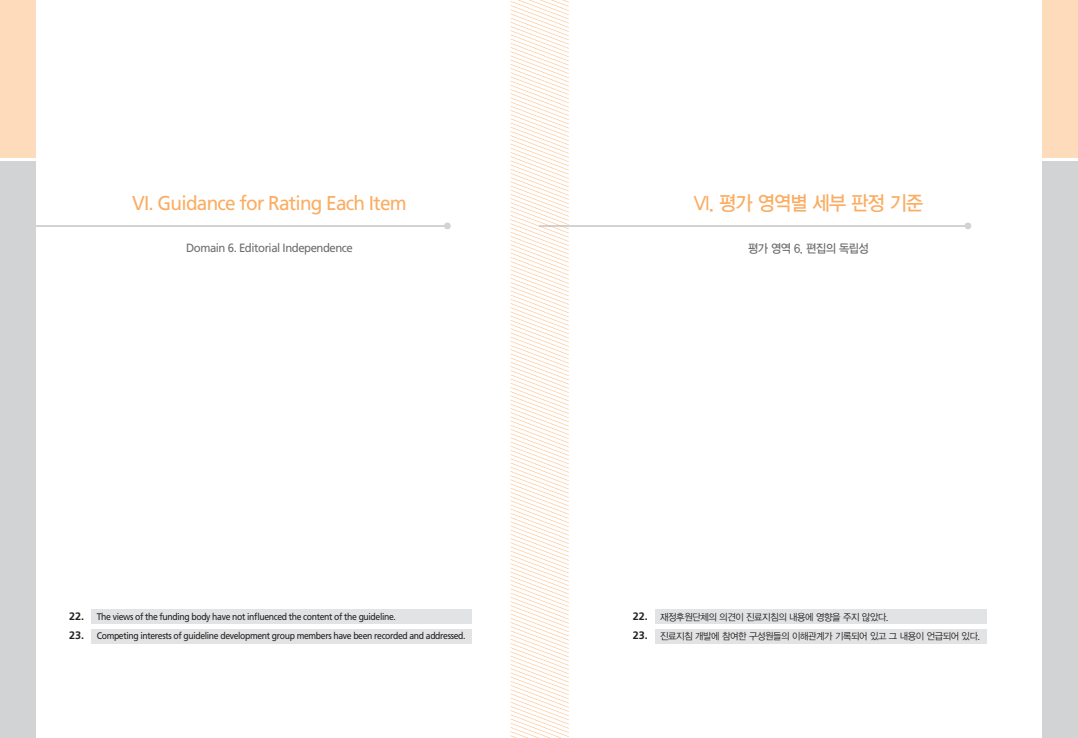
<style>
.page{position:relative;width:1078px;height:738px;background:#fff}
.page>*{position:absolute;margin:0;border:0;box-sizing:border-box;transform-origin:0 0}
.t1{font:20px "Frutiger";letter-spacing:-.04em;color:#faad63;scale:.95 1}
.t2{font:20px "YDVYGO Std 13 KS Cpc EUC H";letter-spacing:-.04em;color:#faad63;scale:.93 1}
.t3{font:12px "Frutiger";letter-spacing:-.04em;color:#6d6e70;scale:.95 1}
.t4{font:12px "YDVYGO Std 13 KS Cpc EUC H";letter-spacing:-.04em;color:#6d6e70;scale:.93 1}
.t5{font:700 10.8px/19.2px "Frutiger";color:#231f20}
.t6{font:9.6px/19.2px "Frutiger";letter-spacing:-.04em;color:#231f20;scale:.9 1}
.t7{font:9.6px/19.2px "YDVYGO Std 12 KS Cpc EUC H";letter-spacing:-.04em;color:#231f20;scale:.95 1}
</style>
<div class="page">
<div style="left:0;top:0;width:35px;height:157px;background:#fedcbb"></div>
<div style="left:0;top:161px;width:35px;height:576px;background:#d1d3d4"></div>
<div style="left:1042px;top:0;width:35px;height:157px;background:#fedcbb"></div>
<div style="left:1042px;top:161px;width:35px;height:576px;background:#d1d3d4"></div>
<hr style="left:18px;top:225px;width:430px;height:1px;background:#d1d3d4">
<div style="left:444px;top:222px;width:6px;height:7px;background:#d1d3d4;border-radius:50%"></div>
<hr style="left:539px;top:225px;width:430px;height:1px;background:#d1d3d4">
<div style="left:964px;top:222px;width:7px;height:7px;background:#d1d3d4;border-radius:50%"></div>
<svg style="left:510px;top:0;width:58px;height:737px"></svg>
<div style="left:92px;top:609px;width:380px;height:14px;background:#e2e3e4"></div>
<div style="left:92px;top:628px;width:380px;height:15px;background:#e2e3e4"></div>
<div style="left:655px;top:609px;width:331px;height:14px;background:#e2e3e4"></div>
<div style="left:655px;top:628px;width:331px;height:15px;background:#e2e3e4"></div>
<h1 class="t1" style="left:132px;top:195px;width:290px">VI. Guidance for Rating Each Item</h1>
<h1 class="t2" style="left:693px;top:194px;width:248px">VI. 평가 영역별 세부 판정 기준</h1>
<p class="t3" style="left:186px;top:242px;width:177px">Domain 6. Editorial Independence</p>
<p class="t4" style="left:748px;top:242px;width:131px">평가 영역 6. 편집의 독립성</p>
<p class="t5" style="left:69px;top:607px;width:17px">22.<br>23.</p>
<p class="t6" style="left:97px;top:607px;width:411px">The views of the funding body have not influenced the content of the guideline.<br>Competing interests of guideline development group members have been recorded and addressed.</p>
<p class="t5" style="left:632px;top:607px;width:17px">22.<br>23.</p>
<p class="t7" style="left:660px;top:607px;width:338px">재정후원단체의 의견이 진료지침의 내용에 영향을 주지 않았다.<br>진료지침 개발에 참여한 구성원들의 이해관계가 기록되어 있고 그 내용이 언급되어 있다.</p>
</div>
